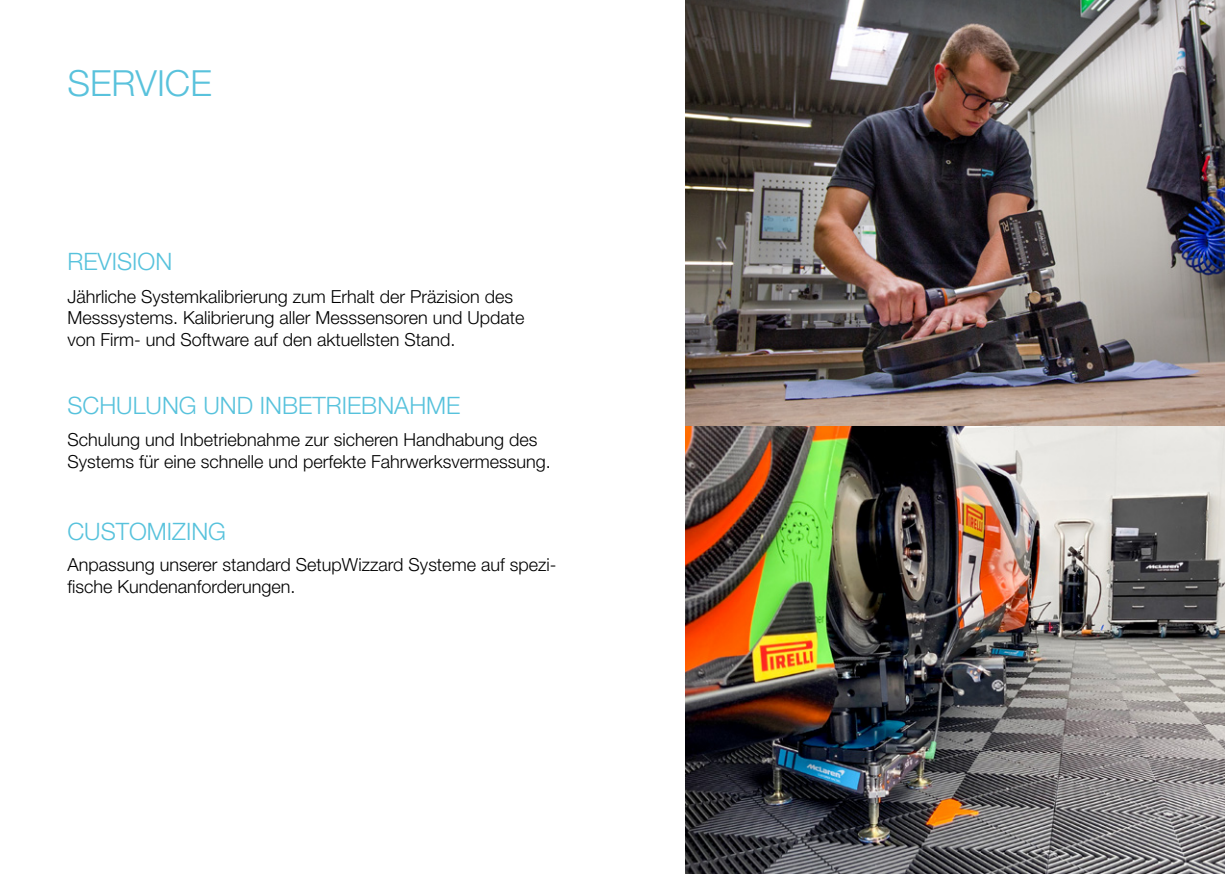
<style>
.page{position:relative;width:1225px;height:874px;background:#fff}
.page>*{position:absolute;margin:0;border:0;box-sizing:border-box;transform-origin:0 0}
.t1{font:300 36px "Helvetica Neue LT Std";color:#59c2dc}
.t2{font:300 24px "Helvetica Neue LT Std";color:#57c2dc}
.t3{font:300 18px/21.6px "Helvetica Neue LT Std";color:#000}
</style>
<div class="page">
<img style="left:685px;top:425px;width:540px;height:448px">
<img style="left:685px;top:0;width:540px;height:425px">
<p class="t1" style="left:67px;top:61px;width:146px">SERVICE</p>
<p class="t2" style="left:67px;top:246px;width:106px">REVISION</p>
<p class="t3" style="left:67px;top:285px;width:459px">Jährliche Systemkalibrierung zum Erhalt der Präzision des<br>Messsystems. Kalibrierung aller Messsensoren und Update von Firm- und Software auf den aktuellsten Stand.</p>
<p class="t2" style="left:67px;top:390px;width:395px">SCHULUNG UND INBETRIEBNAHME</p>
<p class="t3" style="left:67px;top:428px;width:485px">Schulung und Inbetriebnahme zur sicheren Handhabung des<br>Systems für eine schnelle und perfekte Fahrwerksvermessung.</p>
<p class="t2" style="left:67px;top:516px;width:160px">CUSTOMIZING</p>
<p class="t3" style="left:67px;top:553px;width:490px">Anpassung unserer standard SetupWizzard Systeme auf spezi&shy;fische Kundenanforderungen.</p>
</div>
